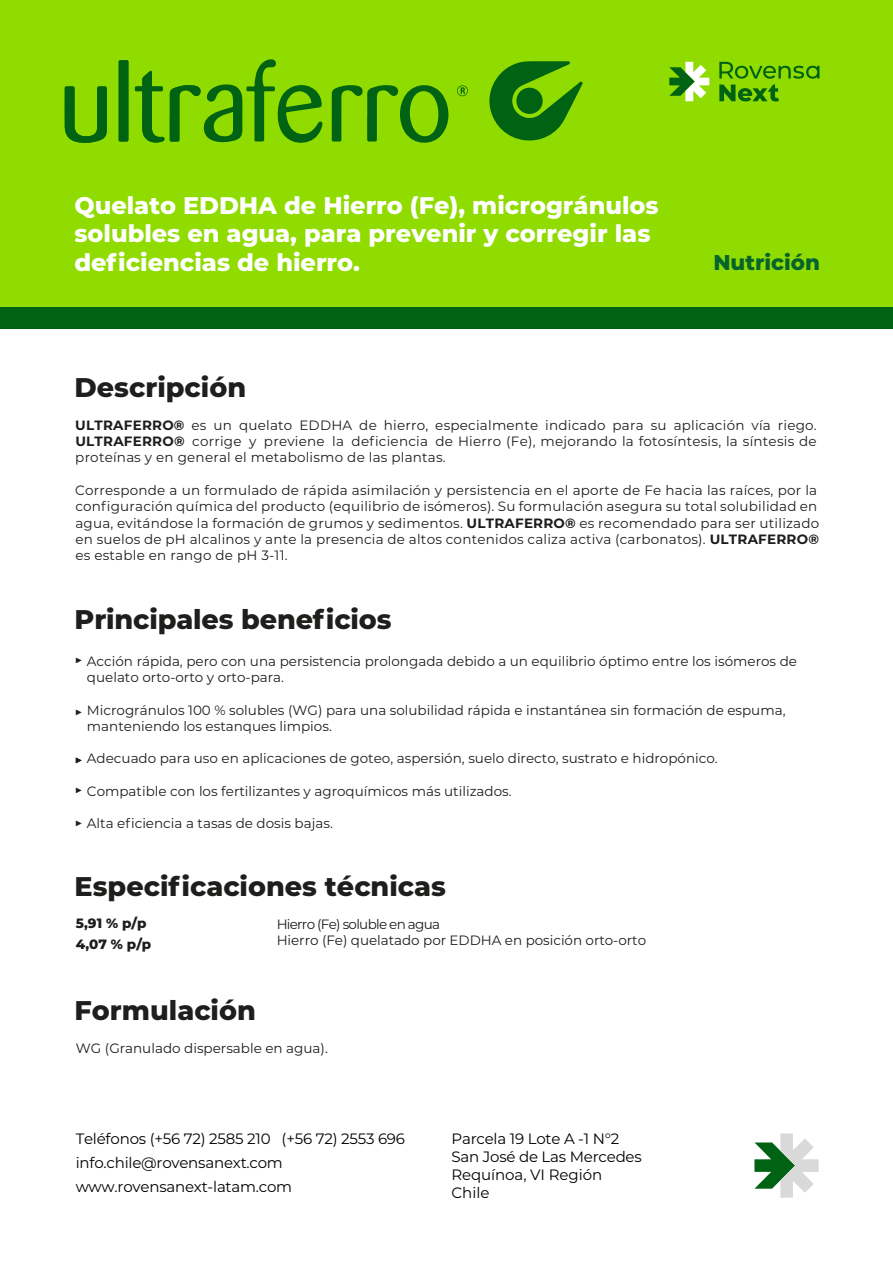
<style>
.page{position:relative;width:893px;height:1264px;background:#fff}
.page>*{position:absolute;margin:0;border:0;box-sizing:border-box;transform-origin:0 0}
.t1{font:800 27px "Montserrat";color:#1e1e1c}
.t2{font:800 24px/28.8px "Montserrat";color:#fff}
.t3{font:800 21.3px "Montserrat";color:#05642e}
.t4{font:15px/18px "Montserrat";letter-spacing:-.015em;color:#000}
.t5{font:13.5px/16.2px "Montserrat";color:#1d1e1b}
.t6{font:13.5px "Montserrat";color:#1d1d1b}
.t7{font:800 13.5px/20.5px "Montserrat";color:#1d1d1b}
.t8{font:13.5px "Montserrat";color:#1e1e1c}
.s1{font-weight:700}
.s2{color:#1e1e1c}
</style>
<div class="page">
<div style="left:0;top:0;width:892px;height:307px;background:#90db00"></div>
<svg style="left:669px;top:62px;width:40px;height:39px"></svg>
<svg style="left:719px;top:62px;width:100px;height:39px"></svg>
<svg style="left:489px;top:61px;width:93px;height:80px"></svg>
<div style="left:516px;top:88px;width:26px;height:26px;background:#006313;border-radius:50%"></div>
<svg style="left:65px;top:59px;width:383px;height:84px"></svg>
<svg style="left:457px;top:85px;width:10px;height:11px"></svg>
<div style="left:0;top:307px;width:892px;height:22px;background:#006313"></div>
<svg style="left:754px;top:1133px;width:64px;height:64px"></svg>
<h2 class="t2" style="left:74px;top:189px;width:585px">Quelato EDDHA de Hierro (Fe), microgránulos solubles en agua, para prevenir y corregir las deficiencias de hierro.</h2>
<h1 class="t1" style="left:75px;top:368px;width:173px">Descripción</h1>
<h3 class="t3" style="left:713px;top:247px;width:108px">Nutrición</h3>
<p class="t5" style="left:75px;top:416px;width:742px;text-align:justify"><span class="s1">ULTRAFERRO®</span> es un quelato EDDHA de hierro, especialmente indicado para su aplicación vía riego.<br><span class="s1">ULTRAFERRO®</span> corrige y previene la deficiencia de Hierro (Fe), mejorando la fotosíntesis, la síntesis de proteínas y en general el metabolismo de las plantas.</p>
<p class="t5" style="left:75px;top:482px;width:745px">Corresponde a un formulado de rápida asimilación y persistencia en el aporte de Fe hacia las raíces, por la configuración química del producto (equilibrio de isómeros). Su formulación asegura su total solubilidad en agua, evitándose la formación de grumos y sedimentos. <span class="s1">ULTRAFERRO®</span> es recomendado para ser utilizado en suelos de pH alcalinos y ante la presencia de altos contenidos caliza activa (carbonatos). <span class="s1">ULTRAFERRO® </span>es estable en rango de pH 3-11.</p>
<h1 class="t1" style="left:75px;top:599px;width:318px">Principales beneficios</h1>
<p class="t8" style="left:75px;top:650px;width:10px">▶</p>
<p class="t5" style="left:87px;top:652px;width:711px">Acción rápida, pero con una persistencia prolongada debido a un equilibrio óptimo entre los isómeros de quelato orto-orto y orto-para.</p>
<p class="t5" style="left:87px;top:717px;width:246px">manteniendo los estanques limpios.</p>
<p class="t5" style="left:75px;top:750px;width:644px"><span class="s2">▶</span> Adecuado para uso en aplicaciones de goteo, aspersión, suelo directo, sustrato e hidropónico.</p>
<p class="t5" style="left:87px;top:782px;width:426px">Compatible con los fertilizantes y agroquímicos más utilizados.</p>
<p class="t5" style="left:87px;top:814px;width:247px">Alta eficiencia a tasas de dosis bajas.</p>
<p class="t5" style="left:75px;top:701px;width:712px"><span class="s2">▶</span> Microgránulos 100 % solubles (WG) para una solubilidad rápida e instantánea sin formación de espuma,</p>
<p class="t8" style="left:75px;top:779px;width:10px">▶</p>
<p class="t8" style="left:75px;top:812px;width:10px">▶</p>
<h1 class="t1" style="left:75px;top:866px;width:372px">Especificaciones técnicas</h1>
<p class="t5" style="left:276px;top:915px;width:371px">Hierro (Fe) soluble en agua<br>Hierro (Fe) quelatado por EDDHA en posición orto-orto</p>
<p class="t7" style="left:76px;top:912px;width:77px">5,91 % p/p<br>4,07 % p/p</p>
<h1 class="t1" style="left:75px;top:990px;width:183px">Formulación</h1>
<p class="t6" style="left:76px;top:1038px;width:253px">WG (Granulado dispersable en agua).</p>
<p class="t4" style="left:76px;top:1125px;width:331px;line-height:24px">Teléfonos (+56 72) 2585 210 (+56 72) 2553 696 info.chile@rovensanext.com www.rovensanext-latam.com</p>
<p class="t4" style="left:451px;top:1128px;width:192px">Parcela 19 Lote A -1 N°2<br>San José de Las Mercedes<br>Requínoa, VI Región<br>Chile</p>
</div>
